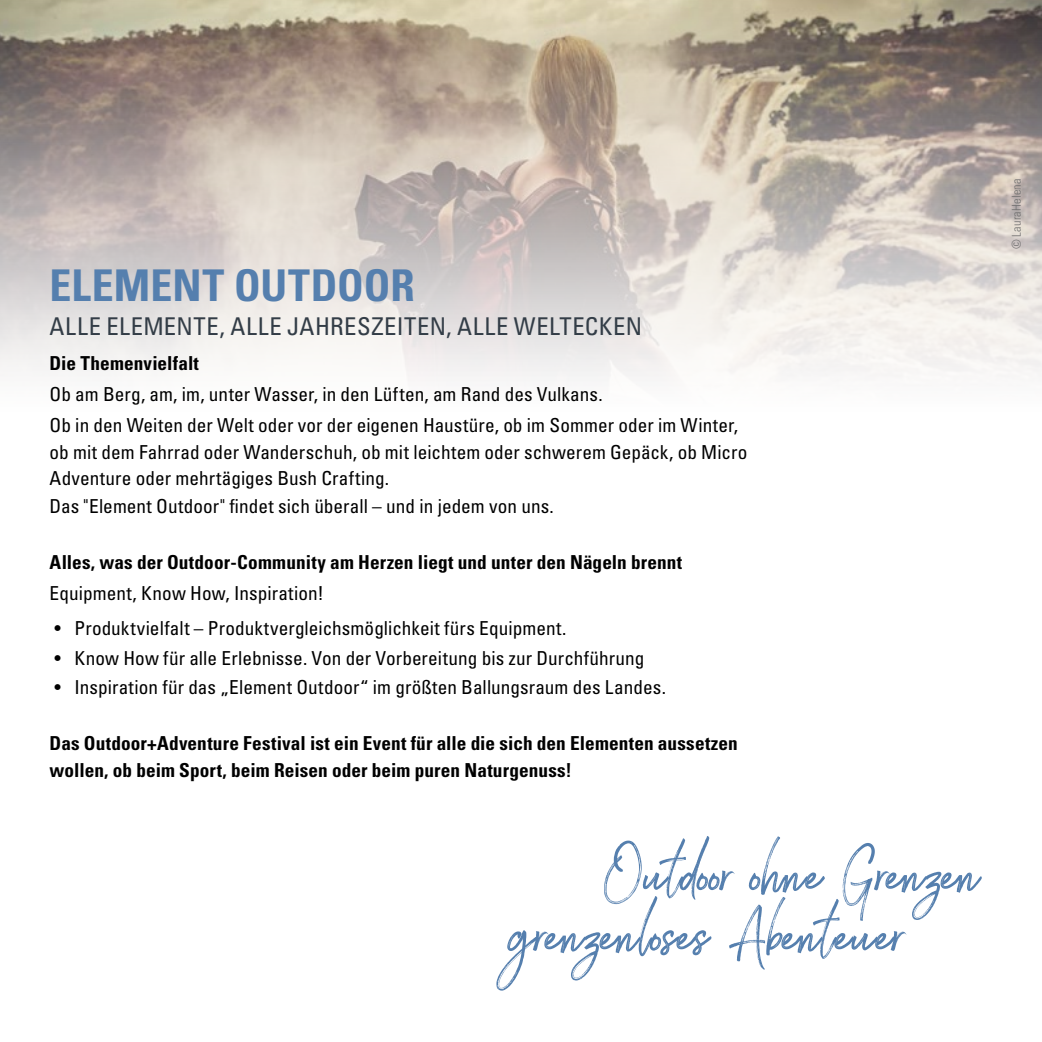
<style>
.page{position:relative;width:1042px;height:1042px;background:#fff}
.page>*{position:absolute;margin:0;border:0;box-sizing:border-box;transform-origin:0 0}
.t1{font:66.5px/60.6px "Brownhill Script";letter-spacing:.02em;color:#557fae}
.t2{font:700 condensed 43.75px "Univers LT Std";color:#557fae}
.t3{font:condensed 24.5px "Univers LT Std";letter-spacing:.025em;color:#333d47}
.t4{font:condensed 19.25px/31.2px "Univers LT Std";letter-spacing:.005em;color:#000}
.t5{font:700 condensed 19.25px/26.2px "Univers LT Std";letter-spacing:.005em;color:#000}
.t6{font:300 condensed 12.25px "Univers LT Std";letter-spacing:.02em;color:#706f6f}
</style>
<div class="page">
<img style="left:0;top:0;width:1042px;height:381px">
<h2 class="t2" style="left:50px;top:258px;width:367px">ELEMENT OUTDOOR</h2>
<p class="t3" style="left:50px;top:311px;width:594px">ALLE ELEMENTE, ALLE JAHRESZEITEN, ALLE WELTECKEN</p>
<p class="t5" style="left:50px;top:350px;width:151px">Die Themenvielfalt</p>
<p class="t4" style="left:50px;top:378px;width:690px">Ob am Berg, am, im, unter Wasser, in den Lüften, am Rand des Vulkans.<br>Ob in den Weiten der Welt oder vor der eigenen Haustüre, ob im Sommer oder im Winter,</p>
<p class="t4" style="left:50px;top:438px;width:699px;line-height:26.2px">ob mit dem Fahrrad oder Wanderschuh, ob mit leichtem oder schwerem Gepäck, ob Micro<br>Adventure oder mehrtägiges Bush Crafting.</p>
<p class="t4" style="left:50px;top:490px;width:506px">Das "Element Outdoor" findet sich überall – und in jedem von uns.</p>
<p class="t5" style="left:50px;top:549px;width:634px">Alles, was der Outdoor-Community am Herzen liegt und unter den Nägeln brennt</p>
<p class="t4" style="left:50px;top:577px;width:276px">Equipment, Know How, Inspiration!</p>
<p class="t4" style="left:55px;top:612px;width:513px">• Produktvielfalt – Produktvergleichsmöglichkeit fürs Equipment.</p>
<p class="t4" style="left:55px;top:642px;width:591px">• Know How für alle Erlebnisse. Von der Vorbereitung bis zur Durchführung</p>
<p class="t4" style="left:55px;top:671px;width:613px">• Inspiration für das „Element Outdoor“ im größten Ballungsraum des Landes.</p>
<p class="t5" style="left:50px;top:730px;width:690px">Das Outdoor+Adventure Festival ist ein Event für alle die sich den Elementen aussetzen wollen, ob beim Sport, beim Reisen oder beim puren Naturgenuss!</p>
<h1 class="t1" style="left:511px;top:837px;width:471px;text-indent:93px">Outdoor ohne Grenzen grenzenloses Abenteuer</h1>
<p class="t6" style="left:1009px;top:249px;width:72px;rotate:-90deg">© LauraHelena</p>
</div>
